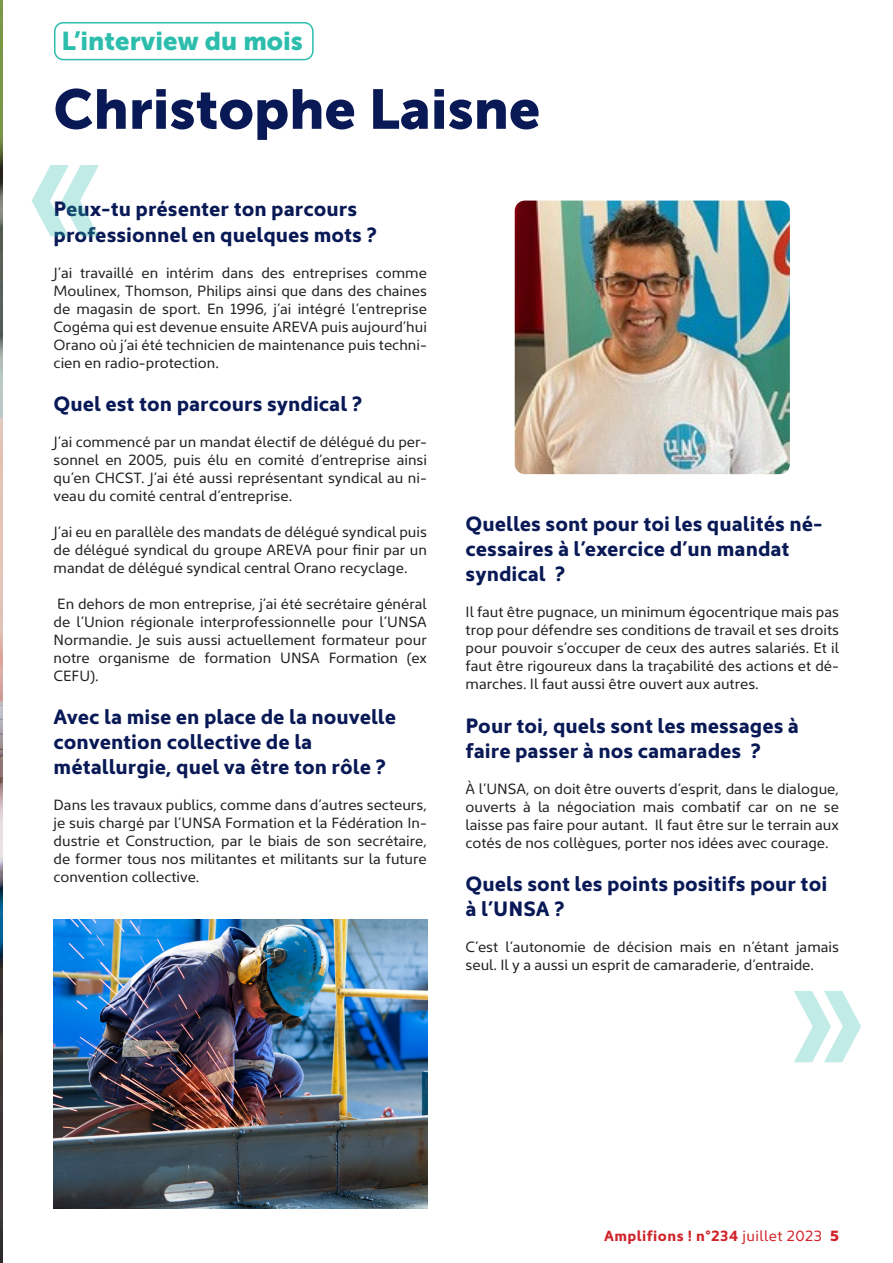
<style>
.page{position:relative;width:893px;height:1263px;background:#fff}
.page>*{position:absolute;margin:0;border:0;box-sizing:border-box;transform-origin:0 0}
.t1{font:173.7px "Museo Sans 900";color:#2dbdad;scale:.67 1}
.t2{font:55.5px "Museo Sans 900";color:#091956}
.t3{font:25.65px "Museo Sans 900";color:#2dbdad}
.t4{font:700 21px/25.2px "Kyrial Sans Pro";color:#091956}
.t5{font:15px/18px "Kyrial Sans Pro";color:#231f20;text-align:justify}
.t6{font:700 15px "Kyrial Sans Pro";letter-spacing:.03em;color:#d1232a}
.s1{font-weight:400}
.s2{font-weight:900}
</style>
<div class="page">
<img style="left:0;top:0;width:2px;height:1263px">
<div style="left:54px;top:22px;width:260px;height:38px;border:2px solid #2dbdad;border-radius:9px"></div>
<img style="left:515px;top:201px;width:275px;height:273px">
<img style="left:54px;top:920px;width:373px;height:289px">
<p class="t3" style="left:61px;top:26px;width:243px">L’interview du mois</p>
<p class="t2" style="left:54px;top:78px;width:488px">Christophe Laisne</p>
<h1 class="t1" style="left:28px;top:90px;width:113px">«</h1>
<p class="t4" style="left:54px;top:195px;width:305px">Peux-tu présenter ton parcours</p>
<p class="t4" style="left:54px;top:220px;width:325px">professionnel en quelques mots ?</p>
<p class="t5" style="left:54px;top:262px;width:375px">J’ai travaillé en intérim dans des entreprises comme Moulinex, Thomson, Philips ainsi que dans des chaines de magasin de sport. En 1996, j’ai intégré l’entreprise Cogéma qui est devenue ensuite AREVA puis aujourd’hui Orano où j’ai été technicien de maintenance puis techni&shy;cien en radio-protection.</p>
<p class="t4" style="left:54px;top:389px;width:310px">Quel est ton parcours syndical ?</p>
<p class="t5" style="left:54px;top:432px;width:375px">J’ai commencé par un mandat électif de délégué du per&shy;sonnel en 2005, puis élu en comité d’entreprise ainsi qu’en CHCST. J’ai été aussi représentant syndical au ni&shy;veau du comité central d’entreprise.</p>
<p class="t5" style="left:54px;top:522px;width:375px">J’ai eu en parallèle des mandats de délégué syndical puis de délégué syndical du groupe AREVA pour finir par un mandat de délégué syndical central Orano recyclage.</p>
<p class="t5" style="left:54px;top:594px;width:375px">En dehors de mon entreprise, j’ai été secrétaire général de l’Union régionale interprofessionnelle pour l’UNSA Normandie. Je suis aussi actuellement formateur pour notre organisme de formation UNSA Formation (ex CEFU).</p>
<p class="t4" style="left:54px;top:703px;width:344px">Avec la mise en place de la nouvelle convention collective de la métallurgie, quel va être ton rôle ?</p>
<p class="t5" style="left:54px;top:795px;width:375px">Dans les travaux publics, comme dans d’autres secteurs, je suis chargé par l’UNSA Formation et la Fédération In&shy;dustrie et Construction, par le biais de son secrétaire, de former tous nos militantes et militants sur la future convention collective.</p>
<p class="t4" style="left:466px;top:510px;width:358px">Quelles sont pour toi les qualités né&shy;cessaires à l’exercice d’un mandat syndical ?</p>
<p class="t5" style="left:466px;top:602px;width:375px">Il faut être pugnace, un minimum égocentrique mais pas trop pour défendre ses conditions de travail et ses droits pour pouvoir s’occuper de ceux des autres salariés. Et il faut être rigoureux dans la traçabilité des actions et dé&shy;marches. Il faut aussi être ouvert aux autres.</p>
<p class="t4" style="left:466px;top:711px;width:335px">Pour toi, quels sont les messages à faire passer à nos camarades ?</p>
<p class="t5" style="left:466px;top:779px;width:375px">À l’UNSA, on doit être ouverts d’esprit, dans le dialogue, ouverts à la négociation mais combatif car on ne se laisse pas faire pour autant. Il faut être sur le terrain aux cotés de nos collègues, porter nos idées avec courage.</p>
<p class="t4" style="left:466px;top:870px;width:363px">Quels sont les points positifs pour toi à l’UNSA ?</p>
<p class="t5" style="left:466px;top:937px;width:375px">C’est l’autonomie de décision mais en n’étant jamais seul. Il y a aussi un esprit de camaraderie, d’entraide.</p>
<h1 class="t1" style="left:864px;top:1137px;width:113px;rotate:-180deg">«</h1>
<p class="t6" style="left:604px;top:1225px;width:236px">Amplifions ! n°234 <span class="s1">juillet 2023</span> <span class="s2">5</span></p>
</div>
